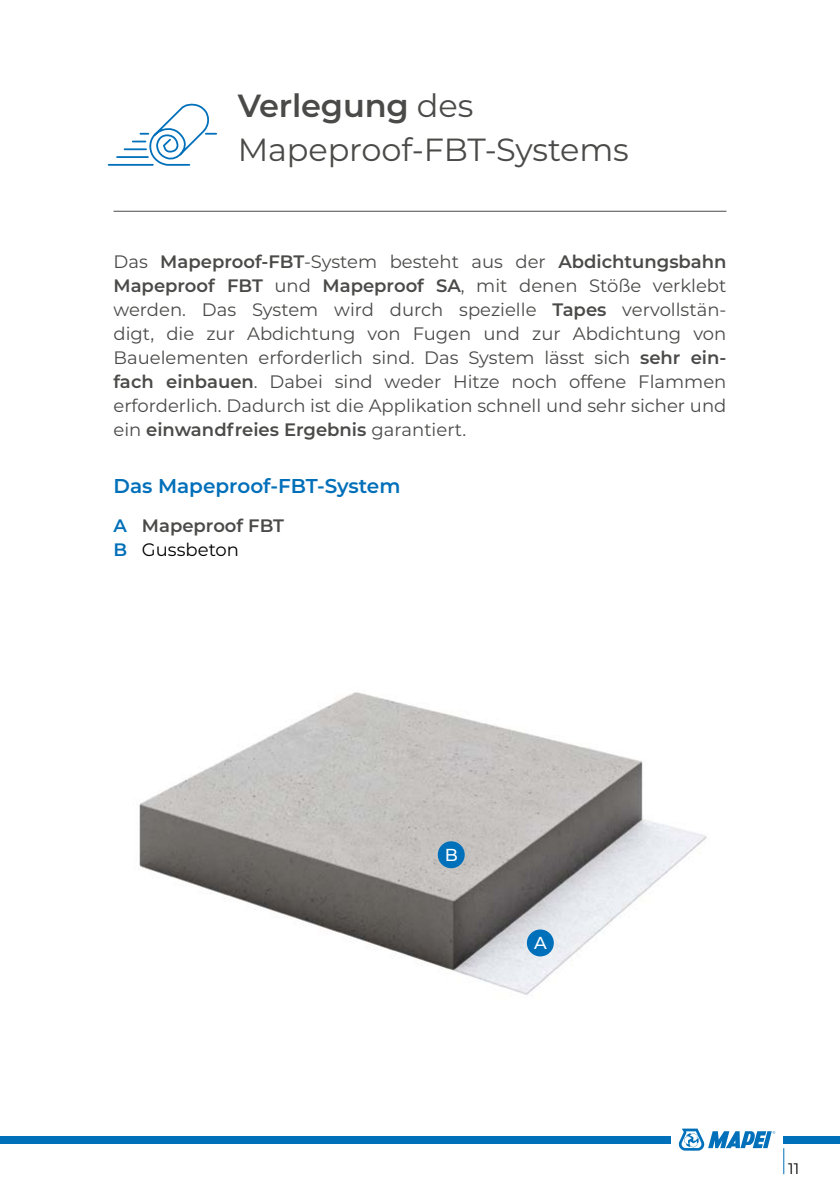
<style>
.page{position:relative;width:840px;height:1191px;background:#fff}
.page>*{position:absolute;margin:0;border:0;box-sizing:border-box;transform-origin:0 0}
.t1{font:32px/43.8px "Montserrat";letter-spacing:-.005em;color:#4a4a49}
.t2{font:600 20px "Montserrat";color:#006fb9}
.t3{font:18px/24px "Montserrat";color:#4a4a49;text-align:justify}
.t4{font:600 18px/24px "Montserrat";color:#4a4a49}
.t5{font:500 17.4px "Montserrat";color:#fff}
.t6{font:15.2px "Montserrat";color:#000}
.s1{font-weight:600}
.s2{color:#006fb9}
.s3{font-weight:400;color:#000}
</style>
<div class="page">
<svg style="left:783px;top:1148px;width:1px;height:26px"></svg>
<svg style="left:678px;top:1128px;width:96px;height:22px"></svg>
<div style="left:0;top:1135px;width:670px;height:8px;background:#0070ba"></div>
<div style="left:783px;top:1135px;width:56px;height:8px;background:#0070ba"></div>
<hr style="left:113px;top:211px;width:613px;height:1px;background:#4a4a49">
<svg style="left:107px;top:103px;width:110px;height:63px"></svg>
<img style="left:139px;top:692px;width:568px;height:303px">
<div style="left:437px;top:841px;width:27px;height:27px;background:#0070ba;border-radius:50%"></div>
<div style="left:526px;top:929px;width:27px;height:27px;background:#0070ba;border-radius:50%"></div>
<h1 class="t1" style="left:237px;top:82px;width:392px"><span class="s1">Verlegung</span> des<br>Mapeproof-FBT-Systems</h1>
<p class="t3" style="left:113px;top:249px;width:614px">Das <span class="s1">Mapeproof-FBT</span>-System besteht aus der <span class="s1">Abdichtungsbahn Mapeproof FBT</span> und <span class="s1">Mapeproof SA</span>, mit denen Stöße verklebt werden. Das System wird durch spezielle <span class="s1">Tapes</span> vervollstän&shy;digt, die zur Abdichtung von Fugen und zur Abdichtung von Bauelementen erforderlich sind. Das System lässt sich <span class="s1">sehr ein&shy;fach einbauen</span>. Dabei sind weder Hitze noch offene Flammen erforderlich. Dadurch ist die Applikation schnell und sehr sicher und ein <span class="s1">einwandfreies Ergebnis</span> garantiert.</p>
<p class="t2" style="left:113px;top:472px;width:288px">Das Mapeproof-FBT-System</p>
<p class="t4" style="left:113px;top:512px;width:172px"><span class="s2">A</span> Mapeproof FBT<br><span class="s2">B</span> <span class="s3">Gussbeton</span></p>
<p class="t5" style="left:444px;top:842px;width:15px">B</p>
<p class="t5" style="left:534px;top:930px;width:14px">A</p>
<p class="t6" style="left:787px;top:1158px;width:12px">11</p>
</div>
